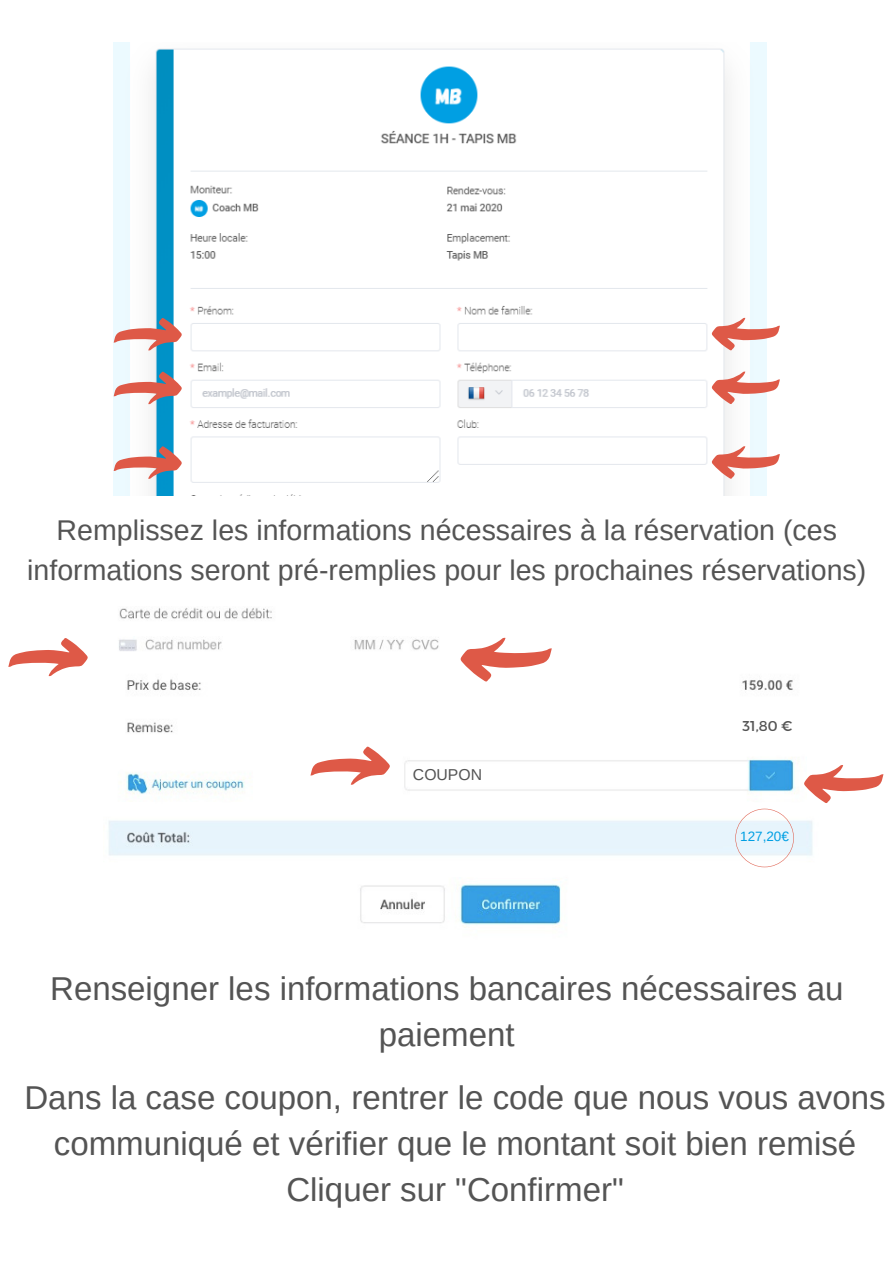
<style>
.page{position:relative;width:893px;height:1263px;background:#fff}
.page>*{position:absolute;margin:0;border:0;box-sizing:border-box;transform-origin:0 0}
.t1{font:33px/46px "Arimo";color:#545454;text-align:center}
.t2{font:28.5px/40px "Arimo";color:#545454;text-align:center}
.t3{font:15.75px "Arimo";color:#545454}
.t4{font:14.25px "Montserrat";color:#545454}
.t5{font:13.5px "Arimo";color:#009fe3}
</style>
<div class="page">
<img style="left:114px;top:43px;width:652px;height:452px">
<svg style="left:712px;top:446px;width:68px;height:33px"></svg>
<svg style="left:712px;top:371px;width:68px;height:33px"></svg>
<svg style="left:712px;top:318px;width:68px;height:32px"></svg>
<svg style="left:114px;top:318px;width:68px;height:32px"></svg>
<svg style="left:114px;top:446px;width:68px;height:33px"></svg>
<svg style="left:114px;top:372px;width:68px;height:32px"></svg>
<img style="left:108px;top:608px;width:705px;height:320px">
<svg style="left:460px;top:638px;width:92px;height:44px"></svg>
<svg style="left:8px;top:638px;width:80px;height:38px"></svg>
<img style="left:723px;top:825px;width:82px;height:25px">
<img style="left:730px;top:708px;width:83px;height:30px">
<svg style="left:310px;top:746px;width:80px;height:39px"></svg>
<svg style="left:804px;top:765px;width:79px;height:38px"></svg>
<svg style="left:735px;top:809px;width:59px;height:58px"></svg>
<p class="t2" style="left:27px;top:511px;width:840px">Remplissez les informations nécessaires à la réservation (ces informations seront pré-remplies pour les prochaines réservations)</p>
<p class="t3" style="left:413px;top:766px;width:71px">COUPON</p>
<p class="t4" style="left:742px;top:716px;width:51px">31,80 €</p>
<p class="t5" style="left:740px;top:829px;width:50px">127,20€</p>
<p class="t1" style="left:50px;top:965px;width:794px">Renseigner les informations bancaires nécessaires au paiement</p>
<p class="t1" style="left:24px;top:1075px;width:862px">Dans la case coupon, rentrer le code que nous vous avons communiqué et vérifier que le montant soit bien remisé</p>
<p class="t1" style="left:286px;top:1167px;width:339px">Cliquer sur "Confirmer"</p>
</div>
